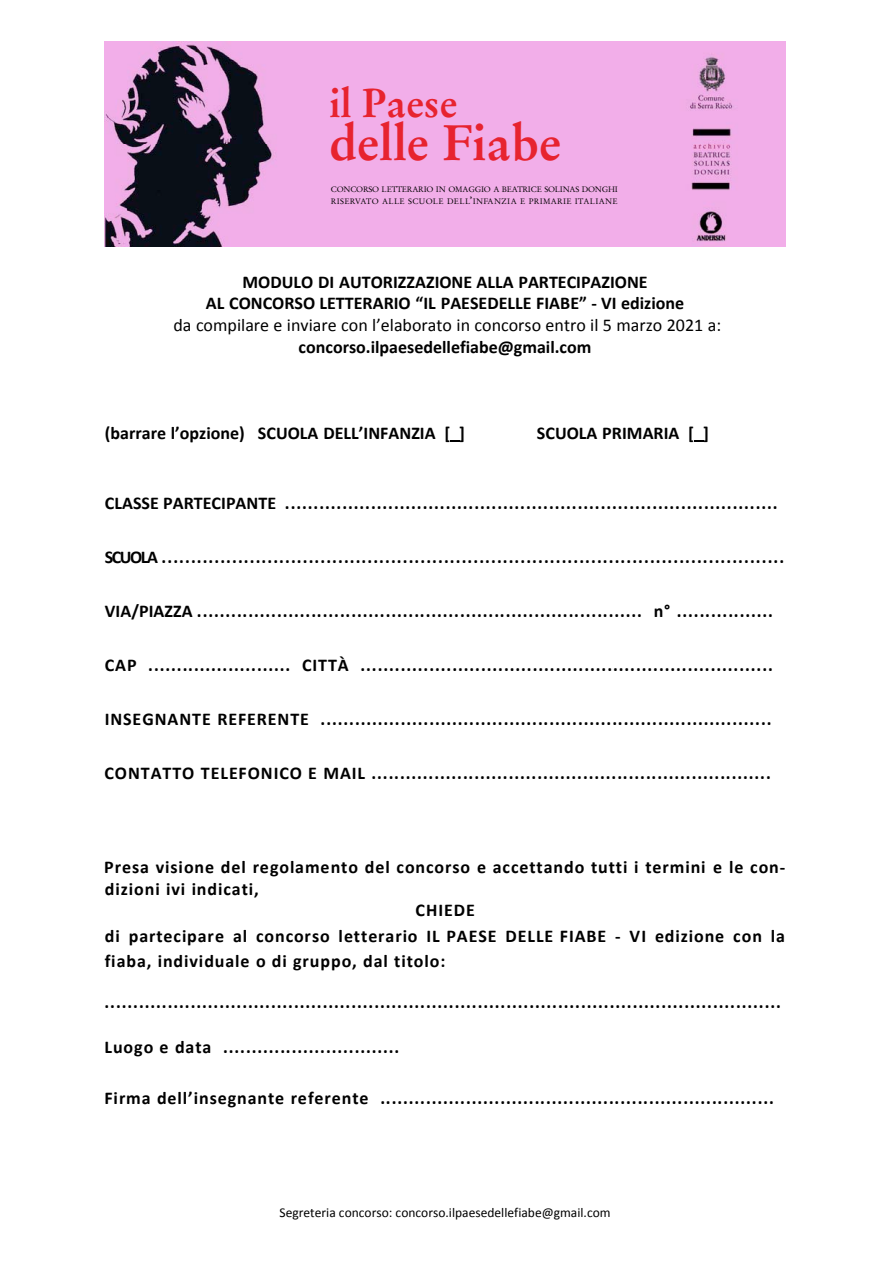
<style>
.page{position:relative;width:893px;height:1263px;background:#fff}
.page>*{position:absolute;margin:0;border:0;box-sizing:border-box;transform-origin:0 0}
.t1{font:700 49.65px "Stempel Garamond";color:#e7232f}
.t2{font:700 39.75px "Stempel Garamond";color:#e7232f}
.t3{font:700 18px/25.5px "Calibri";letter-spacing:.045em;color:#000}
.t4{font:700 18px/21.6px "Calibri";color:#000;text-align:center}
.t5{font:18px "Calibri";color:#000}
.t6{font:13.5px "Calibri";color:#000}
.t7{font:7.8px/12px "Stempel Garamond";letter-spacing:-.025em;color:#000}
.s1{font-size:10.5px}
</style>
<div class="page">
<svg style="left:450px;top:440px;width:9px;height:2px"></svg>
<svg style="left:694px;top:440px;width:9px;height:2px"></svg>
<img style="left:105px;top:41px;width:680px;height:205px">
<h2 class="t2" style="left:329px;top:86px;width:129px">il Paese</h2>
<h1 class="t1" style="left:329px;top:121px;width:233px">delle Fiabe</h1>
<p class="t7" style="left:331px;top:184px;width:289px">C O N C O R S OL E T T E R A R IOINO M A G G IOAB E AT R IC ES O L IN A SD O N G H I<br>R I S E RVAT O A L L E S C U O L E D E L L<span class="s1">’</span>I N FA N Z I A E P R I M A R I E I TA L I A N E</p>
<p class="t4" style="left:206px;top:271px;width:480px">MODULO DI AUTORIZZAZIONE ALLA PARTECIPAZIONE<br>AL CONCORSO LETTERARIO “IL PAESEDELLE FIABE” ‐ VI edizione</p>
<p class="t5" style="left:173px;top:314px;width:549px">da compilare e inviare con l’elaborato in concorso entro il 5 marzo 2021 a:</p>
<p class="t4" style="left:299px;top:336px;width:294px">concorso.ilpaesedellefiabe@gmail.com</p>
<p class="t4" style="left:105px;top:422px;width:362px">(barrare l’opzione) SCUOLA DELL’INFANZIA [ ]</p>
<p class="t4" style="left:537px;top:422px;width:173px">SCUOLA PRIMARIA [ ]</p>
<p class="t4" style="left:105px;top:492px;width:674px">CLASSE PARTECIPANTE . . . . . . . . . . . . . . . . . . . . . . . . . . . . . . . . . . . . . . . . . . . . . . . . . . . . . . . . . . . . . . . . . . . . . . . . . . . . . . . . . . . . . .</p>
<p class="t3" style="left:105px;top:544px;width:681px">SCUOLA . . . . . . . . . . . . . . . . . . . . . . . . . . . . . . . . . . . . . . . . . . . . . . . . . . . . . . . . . . . . . . . . . . . . . . . . . . . . . . . . . . . . . . . . . . . . . . . . . . . . . . . . . .</p>
<p class="t4" style="left:105px;top:600px;width:670px">VIA/PIAZZA .............................................................................. n° .................</p>
<p class="t3" style="left:105px;top:652px;width:670px">CAP ......................... CITTÀ . . . . . . . . . . . . . . . . . . . . . . . . . . . . . . . . . . . . . . . . . . . . . . . . . . . . . . . . . . . . . . . . . . . . . . . .</p>
<p class="t3" style="left:105px;top:706px;width:668px">I N S E G N A N T E REFERENTE ...............................................................................</p>
<p class="t3" style="left:104px;top:760px;width:668px">C O N T A T T O TELEFONICO E MAIL ......................................................................</p>
<p class="t3" style="left:104px;top:854px;width:682px">Presa visione del regolamento del concorso e accettando tutti i termini e le con‐</p>
<p class="t3" style="left:105px;top:876px;width:155px">dizioni ivi indicati,</p>
<p class="t3" style="left:416px;top:897px;width:61px">C H I E D E</p>
<p class="t3" style="left:105px;top:923px;width:682px">di partecipare al concorso letterario IL PAESE DELLE FIABE ‐ VI edizione con la fiaba, individuale o di gruppo, dal titolo:</p>
<p class="t3" style="left:105px;top:989px;width:678px">. . . . . . . . . . . . . . . . . . . . . . . . . . . . . . . . . . . . . . . . . . . . . . . . . . . . . . . . . . . . . . . . . . . . . . . . . . . . . . . . . . . . . . . . . . . . . . . . . . . . . . . . . . . . . . . . . . . . . .</p>
<p class="t3" style="left:105px;top:1034px;width:296px">Luogo e data ...............................</p>
<p class="t3" style="left:104px;top:1085px;width:671px">Firma dell’insegnante referente .....................................................................</p>
<p class="t6" style="left:280px;top:1204px;width:333px">Segreteria concorso: concorso.ilpaesedellefiabe@gmail.com</p>
</div>
